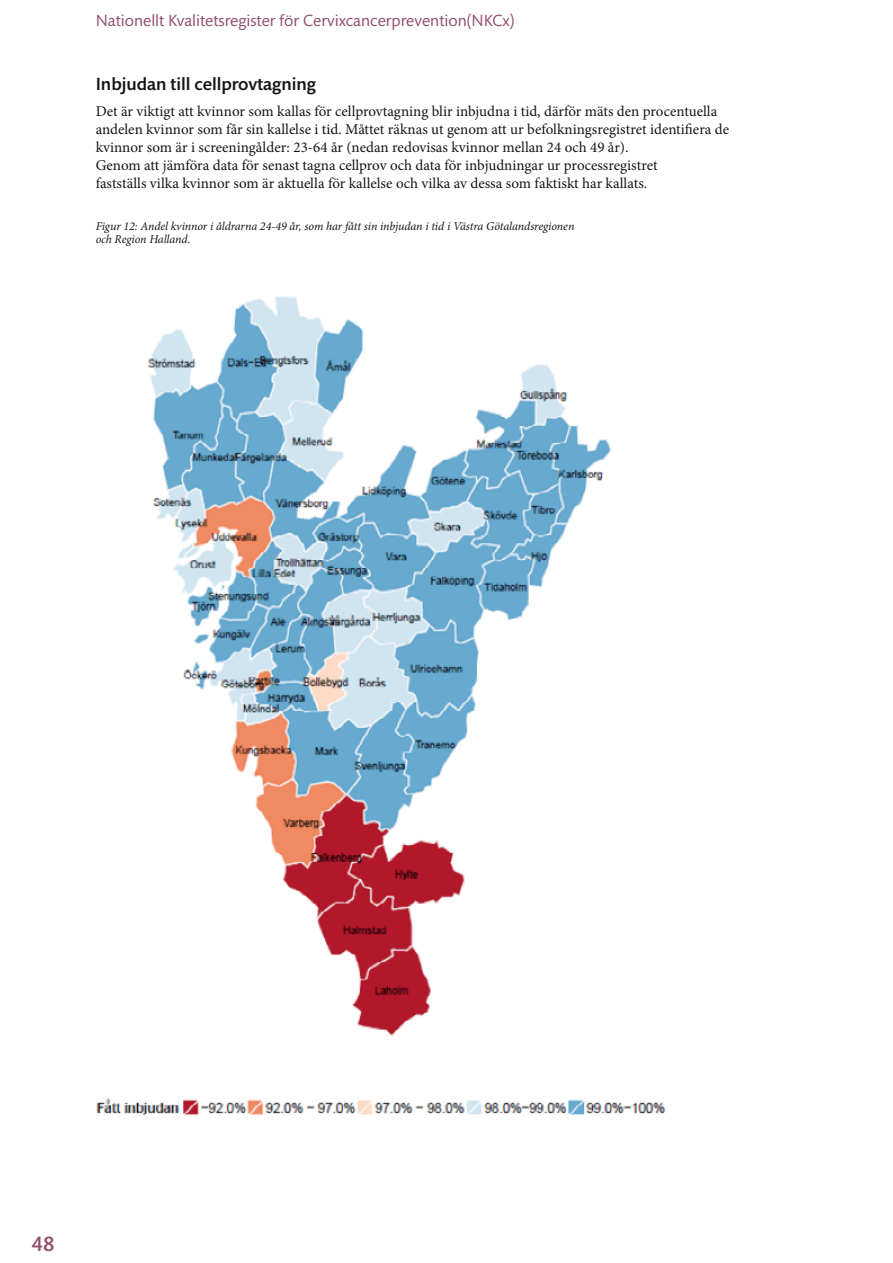
<style>
.page{position:relative;width:893px;height:1263px;background:#fff}
.page>*{position:absolute;margin:0;border:0;box-sizing:border-box;transform-origin:0 0}
.t1{font:500 21px "Mundo Sans Std";color:#904d6c}
.t2{font:500 18px "Mundo Sans Std";color:#161614}
.t3{font:16.5px "Mundo Sans Pro";color:#904d6c}
.t4{font:15px/18px "Minion Pro";color:#161614}
.t5{font:italic 12px/13.5px "Minion Pro";letter-spacing:-.01em;color:#161614}
</style>
<div class="page">
<img style="left:96px;top:296px;width:570px;height:820px">
<p class="t3" style="left:96px;top:11px;width:420px">Nationellt Kvalitetsregister för Cervixcancerprevention(NKCx)</p>
<p class="t2" style="left:96px;top:74px;width:222px">Inbjudan till cellprovtagning</p>
<p class="t4" style="left:96px;top:102px;width:635px">Det är viktigt att kvinnor som kallas för cellprovtagning blir inbjudna i tid, därför mäts den procentuella andelen kvinnor som får sin kallelse i tid. Måttet räknas ut genom att ur befolkningsregistret identifiera de kvinnor som är i screeningålder: 23-64 år (nedan redovisas kvinnor mellan 24 och 49 år).<br>Genom att jämföra data för senast tagna cellprov och data för inbjudningar ur processregistret<br>fastställs vilka kvinnor som är aktuella för kallelse och vilka av dessa som faktiskt har kallats.</p>
<p class="t5" style="left:96px;top:219px;width:480px">Figur 12: Andel kvinnor i åldrarna 24-49 år, som har fått sin inbjudan i tid i Västra Götalandsregionen och Region Halland.</p>
<h1 class="t1" style="left:32px;top:1232px;width:24px">48</h1>
</div>
